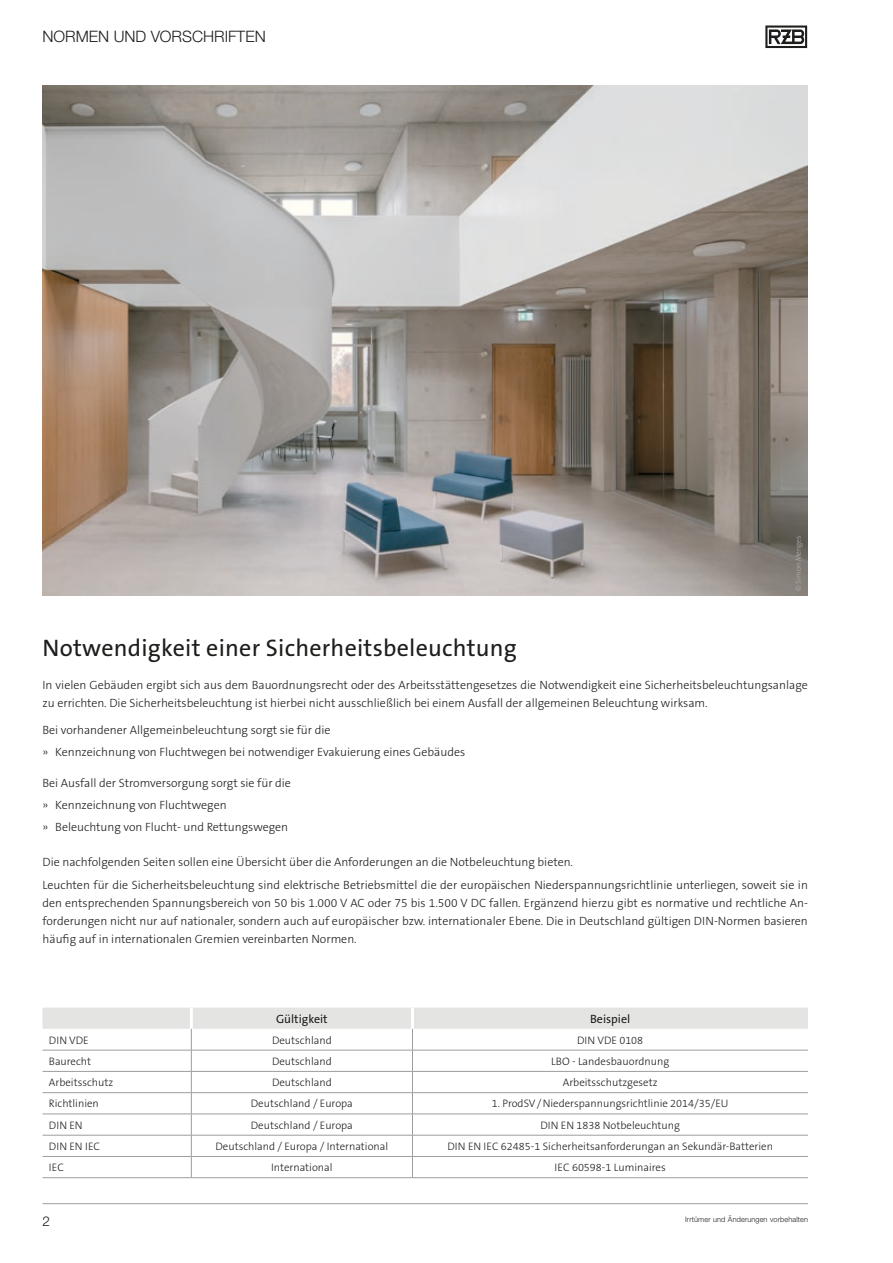
<style>
.page{position:relative;width:893px;height:1263px;background:#fff}
.page>*{position:absolute;margin:0;border:0;box-sizing:border-box;transform-origin:0 0}
.t1{font:24px "The Sans B W5 Plain";letter-spacing:.01em;color:#1d1d1b}
.t2{font:300 15.75px "Helvetica Neue LTW1 G";color:#1d1d1b}
.t3{font:300 13.5px "Helvetica Neue LTW1 G";color:#1d1d1b}
.t4{font:300 12px/22.2px "The Sans B W3";color:#1d1d1b}
.t5{font:12px "The Sans B W5 Plain";color:#1d1d1b}
.t6{font:300 10.8px "The Sans B W3";color:#1d1d1b}
.t7{font:300 7.5px "Helvetica Neue LTW1 G";letter-spacing:.02em;color:#1d1d1b}
.t8{font:300 7.5px "The Sans B W3";color:#b2b2b2}
</style>
<div class="page">
<svg style="left:765px;top:26px;width:42px;height:22px"></svg>
<img style="left:43px;top:85px;width:765px;height:510px">
<hr style="left:43px;top:1177px;width:148px;height:1px;background:#9d9d9d">
<hr style="left:191px;top:1177px;width:221px;height:1px;background:#9d9d9d">
<svg style="left:43px;top:1007px;width:765px;height:170px"></svg>
<hr style="left:412px;top:1156px;width:396px;height:1px;background:#9d9d9d">
<hr style="left:412px;top:1177px;width:396px;height:1px;background:#9d9d9d">
<hr style="left:43px;top:1203px;width:765px;height:1px;background:#9d9d9d">
<h2 class="t2" style="left:43px;top:27px;width:225px">NORMEN UND VORSCHRIFTEN</h2>
<h1 class="t1" style="left:43px;top:632px;width:476px">Notwendigkeit einer Sicherheitsbeleuchtung</h1>
<p class="t8" style="left:793px;top:591px;width:57px;rotate:-90deg">© Simon Menges</p>
<p class="t4" style="left:43px;top:676px;width:767px;line-height:18px">In vielen Gebäuden ergibt sich aus dem Bauordnungsrecht oder des Arbeitsstättengesetzes die Notwendigkeit eine Sicherheitsbeleuchtungsanlage zu errichten. Die Sicherheitsbeleuchtung ist hierbei nicht ausschließlich bei einem Ausfall der allgemeinen Beleuchtung wirksam.</p>
<p class="t4" style="left:43px;top:719px;width:424px">Bei vorhandener Allgemeinbeleuchtung sorgt sie für die<br>» Kennzeichnung von Fluchtwegen bei notwendiger Evakuierung eines Gebäudes</p>
<p class="t4" style="left:43px;top:772px;width:250px">Bei Ausfall der Stromversorgung sorgt sie für die » Kennzeichnung von Fluchtwegen<br>» Beleuchtung von Flucht- und Rettungswegen</p>
<p class="t4" style="left:43px;top:851px;width:767px">Die nachfolgenden Seiten sollen eine Übersicht über die Anforderungen an die Notbeleuchtung bieten.<br>Leuchten für die Sicherheitsbeleuchtung sind elektrische Betriebsmittel die der europäischen Niederspannungsrichtlinie unterliegen, soweit sie in</p>
<p class="t4" style="left:43px;top:893px;width:767px;line-height:18px;text-align:justify">den entsprechenden Spannungsbereich von 50 bis 1.000 V AC oder 75 bis 1.500 V DC fallen. Ergänzend hierzu gibt es normative und rechtliche An&shy;forderungen nicht nur auf nationaler, sondern auch auf europäischer bzw. internationaler Ebene. Die in Deutschland gültigen DIN-Normen basieren häufig auf in internationalen Gremien vereinbarten Normen.</p>
<p class="t5" style="left:276px;top:1011px;width:53px">Gültigkeit</p>
<p class="t5" style="left:590px;top:1011px;width:42px">Beispiel</p>
<p class="t6" style="left:49px;top:1033px;width:41px">DIN VDE</p>
<p class="t6" style="left:272px;top:1033px;width:61px">Deutschland</p>
<p class="t6" style="left:577px;top:1033px;width:68px">DIN VDE 0108</p>
<p class="t6" style="left:49px;top:1054px;width:44px">Baurecht</p>
<p class="t6" style="left:272px;top:1054px;width:61px">Deutschland</p>
<p class="t6" style="left:551px;top:1054px;width:119px">LBO - Landesbauordnung</p>
<p class="t6" style="left:49px;top:1075px;width:66px">Arbeitsschutz</p>
<p class="t6" style="left:272px;top:1075px;width:61px">Deutschland</p>
<p class="t6" style="left:563px;top:1075px;width:96px">Arbeitsschutzgesetz</p>
<p class="t6" style="left:49px;top:1097px;width:52px">Richtlinien</p>
<p class="t6" style="left:251px;top:1097px;width:104px">Deutschland / Europa</p>
<p class="t6" style="left:492px;top:1097px;width:238px">1. ProdSV/Niederspannungsrichtlinie 2014/35/EU</p>
<p class="t6" style="left:49px;top:1118px;width:35px">DIN EN</p>
<p class="t6" style="left:251px;top:1118px;width:104px">Deutschland / Europa</p>
<p class="t6" style="left:540px;top:1118px;width:141px">DIN EN 1838 Notbeleuchtung</p>
<p class="t6" style="left:49px;top:1139px;width:53px">DIN EN IEC</p>
<p class="t6" style="left:215px;top:1139px;width:174px">Deutschland / Europa / International</p>
<p class="t6" style="left:447px;top:1139px;width:327px">DIN EN IEC 62485-1 Sicherheitsanforderungan an Sekundär-Batterien</p>
<p class="t6" style="left:49px;top:1160px;width:16px">IEC</p>
<p class="t6" style="left:271px;top:1160px;width:63px">International</p>
<p class="t6" style="left:555px;top:1160px;width:113px">IEC 60598-1 Luminaires</p>
<p class="t3" style="left:43px;top:1213px;width:9px">2</p>
<p class="t7" style="left:685px;top:1214px;width:124px">Irrtümer und Änderungen vorbehalten</p>
</div>
